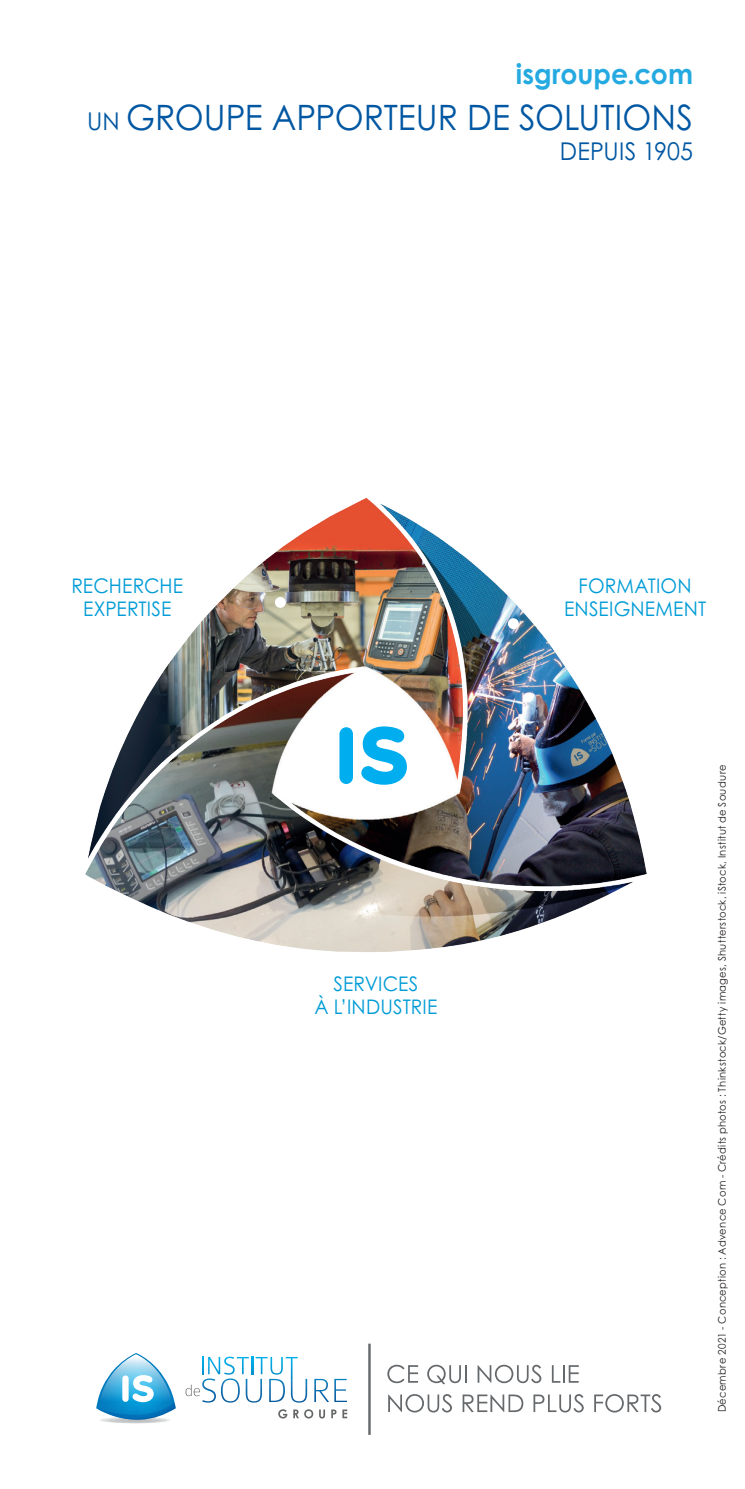
<style>
.page{position:relative;width:745px;height:1489px;background:#fff}
.page>*{position:absolute;margin:0;border:0;box-sizing:border-box;transform-origin:0 0}
.t1{font:35px "Century Gothic Pro";color:#0157a2;scale:.95 1}
.t2{font:700 28px "Century Gothic Pro";color:#24aae1;scale:.95 1}
.t3{font:24.5px "Century Gothic Pro";letter-spacing:.01em;color:#0157a2;scale:.95 1}
.t4{font:20.12px/22.9px "Century Gothic Pro";letter-spacing:.01em;color:#009cd6;text-align:center;scale:.95 1}
.t5{font:10.5px "Century Gothic Pro";letter-spacing:.03em;color:#231f20;scale:.95 1}
.s1{font-size:24.5px}
</style>
<div class="page">
<svg style="left:96px;top:1353px;width:80px;height:70px"></svg>
<svg style="left:314px;top:1378px;width:33px;height:23px"></svg>
<svg style="left:185px;top:1356px;width:122px;height:46px"></svg>
<svg style="left:278px;top:1409px;width:9px;height:9px"></svg>
<svg style="left:293px;top:1409px;width:20px;height:9px"></svg>
<svg style="left:319px;top:1409px;width:6px;height:9px"></svg>
<svg style="left:331px;top:1409px;width:5px;height:9px"></svg>
<svg style="left:342px;top:1409px;width:5px;height:9px"></svg>
<hr style="left:368px;top:1343px;width:2px;height:91px;background:#66696c">
<svg style="left:387px;top:1364px;width:31px;height:18px"></svg>
<svg style="left:427px;top:1364px;width:39px;height:19px"></svg>
<svg style="left:477px;top:1364px;width:64px;height:18px"></svg>
<svg style="left:551px;top:1365px;width:27px;height:17px"></svg>
<svg style="left:388px;top:1394px;width:63px;height:18px"></svg>
<svg style="left:462px;top:1394px;width:61px;height:17px"></svg>
<svg style="left:533px;top:1394px;width:50px;height:18px"></svg>
<svg style="left:594px;top:1394px;width:66px;height:18px"></svg>
<img style="left:85px;top:498px;width:562px;height:454px">
<div style="left:275px;top:597px;width:10px;height:11px;background:#fff;border-radius:50%"></div>
<div style="left:507px;top:618px;width:11px;height:11px;background:#fff;border-radius:50%"></div>
<div style="left:339px;top:727px;width:14px;height:57px;background:#00aeef;border-radius:7px"></div>
<svg style="left:361px;top:726px;width:45px;height:58px"></svg>
<h2 class="t2" style="left:515px;top:56px;width:188px">isgroupe.com</h2>
<h1 class="t1" style="left:87px;top:96px;width:639px"><span class="s1">UN</span> GROUPE APPORTEUR DE SOLUTIONS</h1>
<h3 class="t3" style="left:559px;top:136px;width:142px">DEPUIS 1905</h3>
<h3 class="t4" style="left:71px;top:574px;width:119px">RECHERCHE<br>EXPERTISE</h3>
<h3 class="t4" style="left:563px;top:574px;width:151px">FORMATION<br>ENSEIGNEMENT</h3>
<h3 class="t4" style="left:314px;top:971px;width:131px">SERVICES<br>À L’INDUSTRIE</h3>
<p class="t5" style="left:715px;top:1412px;width:683px;rotate:-90deg">Décembre 2021 - Conception : Advence Com - Crédits photos : Thinkstock/Getty images, Shutterstock, iStock, Institut de Soudure</p>
</div>
